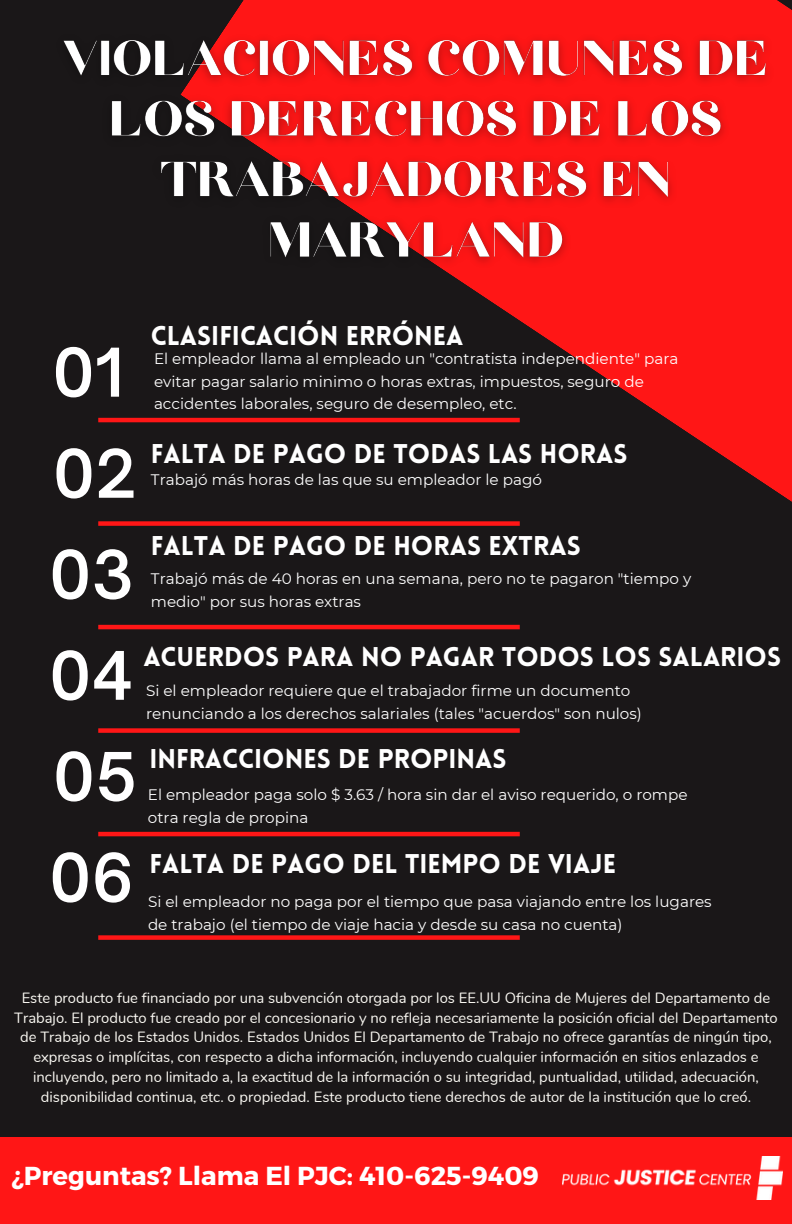
<style>
.page{position:relative;width:792px;height:1224px;background:#1a1718}
.page>*{position:absolute;margin:0;border:0;box-sizing:border-box;transform-origin:0 0}
.t1{font:600 64.2px "Open Sauce One";color:#fff}
.t2{font:600 64px "Open Sauce One";color:#fff}
.t3{font:900 26.6px "Lovelo";color:#fff}
.t4{font:700 26px "Montserrat";color:#fff}
.t5{font:15.2px/22.8px "Montserrat";color:#fff}
.t6{font:14.8px/19.8px "Nunito";color:#fbf9f3;text-align:center}
</style>
<div class="page">
<svg style="left:180px;top:0;width:612px;height:502px"></svg>
<div style="left:0;top:1137px;width:792px;height:87px;background:#ff1616"></div>
<img style="left:562px;top:1156px;width:221px;height:44px">
<img style="left:63px;top:16px;width:722px;height:334px">
<hr style="left:98px;top:418px;width:422px;height:4px;background:#ff1616">
<div style="left:98px;top:521px;width:422px;height:5px;background:#ff1616"></div>
<hr style="left:98px;top:625px;width:422px;height:4px;background:#ff1616">
<div style="left:98px;top:728px;width:422px;height:5px;background:#ff1616"></div>
<hr style="left:98px;top:832px;width:422px;height:4px;background:#ff1616">
<div style="left:98px;top:935px;width:422px;height:5px;background:#ff1616"></div>
<p class="t3" style="left:151px;top:325px;width:314px">CLASIFICACIÓN ERRÓNEA</p>
<p class="t1" style="left:52px;top:332px;width:73px">01</p>
<p class="t5" style="left:154px;top:347px;width:526px">El empleador llama al empleado un "contratista independiente" para evitar pagar salario minimo o horas extras, impuestos, seguro de accidentes laborales, seguro de desempleo, etc.</p>
<p class="t3" style="left:151px;top:443px;width:478px">FALTA DE PAGO DE TODAS LAS HORAS</p>
<p class="t2" style="left:53px;top:434px;width:86px">02</p>
<p class="t5" style="left:151px;top:468px;width:393px">Trabajó más horas de las que su empleador le pagó</p>
<p class="t2" style="left:49px;top:535px;width:86px">03</p>
<p class="t3" style="left:151px;top:535px;width:431px">FALTA DE PAGO DE HORAS EXTRAS</p>
<p class="t5" style="left:151px;top:567px;width:542px">Trabajó más de 40 horas en una semana, pero no te pagaron "tiempo y medio" por sus horas extras</p>
<p class="t2" style="left:49px;top:636px;width:86px">04</p>
<p class="t3" style="left:143px;top:646px;width:639px">ACUERDOS PARA NO PAGAR TODOS LOS SALARIOS</p>
<p class="t5" style="left:146px;top:679px;width:497px">Si el empleador requiere que el trabajador firme un documento renunciando a los derechos salariales (tales "acuerdos" son nulos)</p>
<p class="t2" style="left:53px;top:737px;width:86px">05</p>
<p class="t2" style="left:49px;top:838px;width:86px">06</p>
<p class="t3" style="left:149px;top:748px;width:359px">INFRACCIONES DE PROPINAS</p>
<p class="t5" style="left:148px;top:783px;width:541px">El empleador paga solo $ 3.63 / hora sin dar el aviso requerido, o rompe otra regla de propina</p>
<p class="t3" style="left:149px;top:853px;width:468px">FALTA DE PAGO DEL TIEMPO DE VIAJE</p>
<p class="t5" style="left:148px;top:890px;width:565px">Si el empleador no paga por el tiempo que pasa viajando entre los lugares de trabajo (el tiempo de viaje hacia y desde su casa no cuenta)</p>
<p class="t6" style="left:14px;top:988px;width:765px">Este producto fue financiado por una subvención otorgada por los EE.UU Oficina de Mujeres del Departamento de Trabajo. El producto fue creado por el concesionario y no refleja necesariamente la posición oficial del Departamento de Trabajo de los Estados Unidos. Estados Unidos El Departamento de Trabajo no ofrece garantías de ningún tipo, expresas o implícitas, con respecto a dicha información, incluyendo cualquier información en sitios enlazados e incluyendo, pero no limitado a, la exactitud de la información o su integridad, puntualidad, utilidad, adecuación, disponibilidad continua, etc. o propiedad. Este producto tiene derechos de autor de la institución que lo creó.</p>
<p class="t4" style="left:12px;top:1159px;width:529px">¿Preguntas? Llama El PJC: 410-625-9409</p>
</div>
